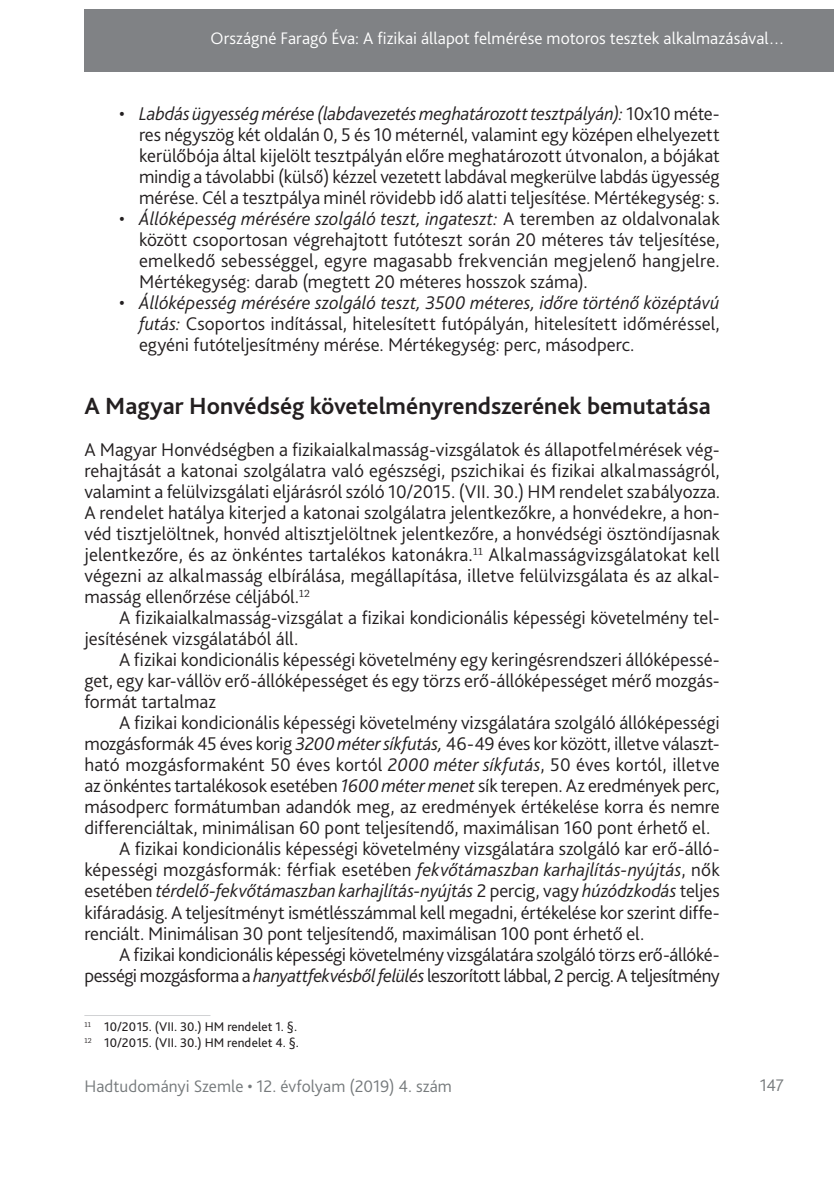
<style>
.page{position:relative;width:834px;height:1181px;background:#fff}
.page>*{position:absolute;margin:0;border:0;box-sizing:border-box;transform-origin:0 0}
._1_1__Head{font:700 24.5px "Bliss Pro";color:#231f20}
._2__Body_copy_1st_pa{font:300 19.25px/21px "Bliss Pro";color:#231f20;text-align:justify}
._1__Body_copy{font:300 19.25px/21px "Bliss Pro";letter-spacing:-.005em;color:#231f20;text-align:justify}
._1__Body_copy-2{font:300 19.25px/21px "Bliss Pro";letter-spacing:-.025em;color:#231f20;text-align:right}
.t1{font:300 17.5px "Bliss Pro";letter-spacing:.005em;color:#fff}
.t2{font:300 17.5px "Bliss Pro";color:#767a7c}
.Lábjegyzet{font:13.12px "Bliss Pro";color:#231f20}
.s1{font-style:italic}
</style>
<div class="page">
<div style="left:84px;top:9px;width:749px;height:63px;background:#808285"></div>
<hr style="left:84px;top:1015px;width:126px;height:1px;background:#d1d2d4">
<p class="t1" style="left:210px;top:27px;width:575px">Országné Faragó Éva: A fizikai állapot felmérése motoros tesztek alkalmazásával…</p>
<p class="_2__Body_copy_1st_pa" style="left:139px;top:103px;width:582px;text-indent:-20px">• <span class="s1">Labdás ügyesség mérése (labdavezetés meghatározott tesztpályán):</span> 10x10 méte&shy;res négyszög két oldalán 0, 5 és 10 méternél, valamint egy középen elhelyezett kerülőbója által kijelölt tesztpályán előre meghatározott útvonalon, a bójákat mindig a távolabbi (külső) kézzel vezetett labdával megkerülve labdás ügyesség mérése. Cél a tesztpálya minél rövidebb idő alatti teljesítése. Mértékegység: s.</p>
<p class="_2__Body_copy_1st_pa" style="left:139px;top:208px;width:582px;text-indent:-20px">• <span class="s1">Állóképesség mérésére szolgáló teszt, ingateszt:</span> A teremben az oldalvonalak között csoportosan végrehajtott futóteszt során 20 méteres táv teljesítése, emelkedő sebességgel, egyre magasabb frekvencián megjelenő hangjelre.<br>Mértékegység: darab (megtett 20 méteres hosszok száma).</p>
<p class="_2__Body_copy_1st_pa" style="left:139px;top:292px;width:582px;text-indent:-20px">• <span class="s1">Állóképesség mérésére szolgáló teszt, 3500 méteres, időre történő középtávú futás:</span> Csoportos indítással, hitelesített futópályán, hitelesített időméréssel, egyéni futóteljesítmény mérése. Mértékegység: perc, másodperc.</p>
<p class="_1_1__Head" style="left:84px;top:391px;width:628px">A Magyar Honvédség követelményrendszerének bemutatása</p>
<p class="_2__Body_copy_1st_pa" style="left:84px;top:439px;width:637px">A Magyar Honvédségben a fizikaialkalmasság-vizsgálatok és állapotfelmérések vég&shy;rehajtását a katonai szolgálatra való egészségi, pszichikai és fizikai alkalmasságról, valamint a felülvizsgálati eljárásról szóló 10/2015. (VII. 30.) HM rendelet szabályozza.<br>A rendelet hatálya kiterjed a katonai szolgálatra jelentkezőkre, a honvédekre, a hon&shy;véd tisztjelöltnek, honvéd altisztjelöltnek jelentkezőre, a honvédségi ösztöndíjasnak jelentkezőre, és az önkéntes tartalékos katonákra.<sup>11</sup> Alkalmasságvizsgálatokat kell végezni az alkalmasság elbírálása, megállapítása, illetve felülvizsgálata és az alkal&shy;masság ellenőrzése céljából.<sup>12</sup></p>
<p class="_1__Body_copy" style="left:84px;top:607px;width:636px;text-indent:35px">A fizikaialkalmasság-vizsgálat a fizikai kondicionális képességi követelmény tel&shy;jesítésének vizsgálatából áll.</p>
<p class="_1__Body_copy" style="left:84px;top:649px;width:636px;text-indent:35px">A fizikai kondicionális képességi követelmény egy keringésrendszeri állóképessé&shy;get, egy kar-vállöv erő-állóképességet és egy törzs erő-állóképességet mérő mozgás&shy;formát tartalmaz</p>
<p class="_1__Body_copy" style="left:84px;top:712px;width:637px;text-indent:35px">A fizikai kondicionális képességi követelmény vizsgálatára szolgáló állóképességi mozgásformák 45 éves korig <span class="s1">3200 méter síkfutás,</span> 46-49 éves kor között, illetve választ&shy;ható mozgásformaként 50 éves kortól <span class="s1">2000 méter síkfutás</span>, 50 éves kortól, illetve az önkéntes tartalékosok esetében <span class="s1">1600 méter menet</span> sík terepen. Az eredmények perc, másodperc formátumban adandók meg, az eredmények értékelése korra és nemre differenciáltak, minimálisan 60 pont teljesítendő, maximálisan 160 pont érhető el.</p>
<p class="_1__Body_copy" style="left:84px;top:838px;width:636px;text-indent:35px">A fizikai kondicionális képességi követelmény vizsgálatára szolgáló kar erő-álló&shy;képességi mozgásformák: férfiak esetében <span class="s1">fekvőtámaszban karhajlítás-nyújtás</span>, nők esetében <span class="s1">térdelő-fekvőtámaszban karhajlítás-nyújtás</span> 2 percig, vagy <span class="s1">húzódzkodás</span> teljes kifáradásig. A teljesítményt ismétlésszámmal kell megadni, értékelése kor szerint diffe&shy;renciált. Minimálisan 30 pont teljesítendő, maximálisan 100 pont érhető el.</p>
<p class="_1__Body_copy-2" style="left:84px;top:943px;width:636px">A fizikai kondicionális képességi követelmény vizsgálatára szolgáló törzs erő-állóké&shy;pességi mozgásforma a <span class="s1">hanyattfekvésből felülés</span> leszorított lábbal, 2 percig. A teljesítmény</p>
<p class="Lábjegyzet" style="left:84px;top:1018px;width:214px"><sup>11</sup> 10/2015. (VII. 30.) HM rendelet 1. §.</p>
<p class="Lábjegyzet" style="left:84px;top:1034px;width:216px"><sup>12</sup> 10/2015. (VII. 30.) HM rendelet 4. §.</p>
<p class="t2" style="left:84px;top:1075px;width:369px">Hadtudományi Szemle • 12. évfolyam (2019) 4. szám</p>
<p class="t2" style="left:759px;top:1074px;width:26px">147</p>
</div>
